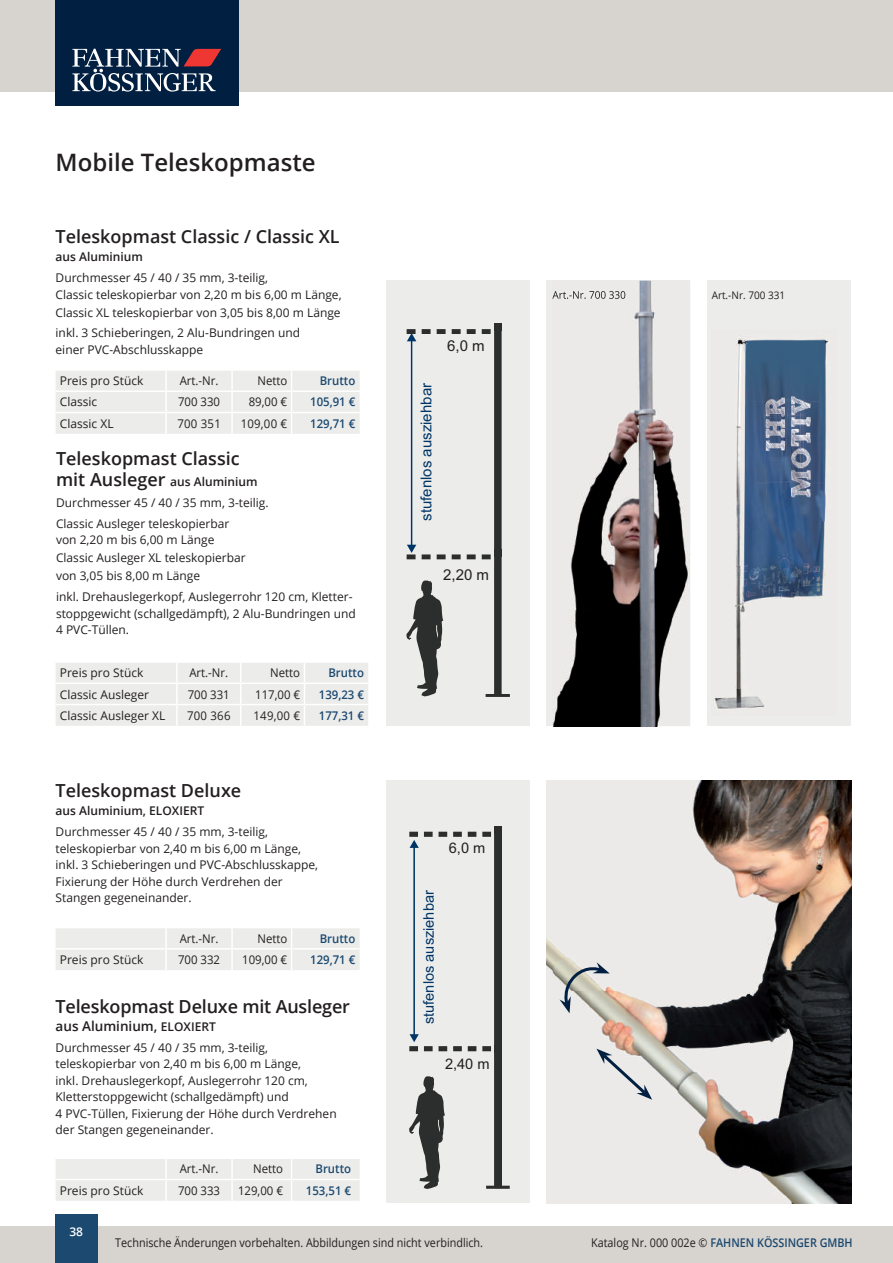
<style>
.page{position:relative;width:893px;height:1263px;background:#fff}
.page>*{position:absolute;margin:0;border:0;box-sizing:border-box;transform-origin:0 0}
.t1{font:600 24px "Open Sans";color:#231f20}
.t2{font:600 18px "Open Sans";color:#231f20}
.t3{font:15px "Arial";color:#003667}
.t4{font:15px "Arial";color:#231f20}
.t5{font:14.55px "Arial";color:#003667}
.t6{font:14.55px "Arial";color:#231f20}
.t7{font:600 13.5px "Open Sans";color:#231f20}
.t8{font:12px/16.5px "Open Sans";color:#231f20}
.t9{font:12px "Open Sans";color:#231f20;scale:.95 1}
.t10{font:600 12px "Open Sans";color:#1b4970;scale:.95 1}
.t11{font:12px "Open Sans";color:#231f20;scale:.9 1}
.t12{font:600 12px "Open Sans";color:#1b4970;scale:.9 1}
.t13{font:600 12px "Open Sans";color:#231f20}
.t14{font:600 12px "Open Sans";color:#fff}
.t15{font:10.5px "Open Sans";color:#231f20;scale:.95 1}
.s1{font-weight:600;font-size:18px}
.s2{font-weight:600}
.s3{font-size:12px}
.s4{font-weight:400;color:#231f20}
</style>
<div class="page">
<div style="left:0;top:0;width:893px;height:92px;background:#d7d3ce"></div>
<div style="left:0;top:1227px;width:893px;height:36px;background:#d7d3ce"></div>
<div style="left:55px;top:0;width:184px;height:106px;background:#001f41"></div>
<svg style="left:72px;top:49px;width:149px;height:43px"></svg>
<div style="left:55px;top:1214px;width:43px;height:49px;background:#1b4970"></div>
<div style="left:56px;top:928px;width:304px;height:42px;background:#ececea"></div>
<div style="left:56px;top:1159px;width:304px;height:42px;background:#ececea"></div>
<div style="left:386px;top:780px;width:143px;height:423px;background:#ececea"></div>
<svg style="left:410px;top:840px;width:9px;height:8px"></svg>
<svg style="left:410px;top:1034px;width:9px;height:8px"></svg>
<hr style="left:413px;top:844px;width:2px;height:192px;background:#003667">
<svg style="left:409px;top:1076px;width:36px;height:113px"></svg>
<div style="left:494px;top:827px;width:8px;height:361px;background:#2c2d2d"></div>
<div style="left:409px;top:832px;width:9px;height:5px;background:#2c2d2d"></div>
<div style="left:494px;top:826px;width:8px;height:8px;background:#2c2d2d"></div>
<div style="left:482px;top:832px;width:9px;height:5px;background:#2c2d2d"></div>
<div style="left:468px;top:832px;width:8px;height:5px;background:#2c2d2d"></div>
<div style="left:453px;top:832px;width:9px;height:5px;background:#2c2d2d"></div>
<div style="left:439px;top:832px;width:8px;height:5px;background:#2c2d2d"></div>
<div style="left:424px;top:832px;width:9px;height:5px;background:#2c2d2d"></div>
<hr style="left:486px;top:1186px;width:24px;height:3px;background:#2c2d2d">
<div style="left:409px;top:1046px;width:9px;height:5px;background:#2c2d2d"></div>
<div style="left:424px;top:1046px;width:9px;height:5px;background:#2c2d2d"></div>
<div style="left:439px;top:1046px;width:8px;height:5px;background:#2c2d2d"></div>
<div style="left:453px;top:1046px;width:9px;height:5px;background:#2c2d2d"></div>
<div style="left:468px;top:1046px;width:8px;height:5px;background:#2c2d2d"></div>
<div style="left:482px;top:1046px;width:9px;height:5px;background:#2c2d2d"></div>
<div style="left:386px;top:281px;width:143px;height:445px;background:#ececea"></div>
<div style="left:56px;top:371px;width:304px;height:63px;background:#ececea"></div>
<svg style="left:56px;top:663px;width:312px;height:63px;background:#ededeb"></svg>
<div style="left:707px;top:281px;width:144px;height:445px;background:#ececea"></div>
<div style="left:546px;top:281px;width:144px;height:445px;background:#ececea"></div>
<svg style="left:406px;top:580px;width:37px;height:116px"></svg>
<div style="left:494px;top:324px;width:8px;height:371px;background:#2c2d2d"></div>
<div style="left:407px;top:329px;width:9px;height:5px;background:#2c2d2d"></div>
<div style="left:407px;top:554px;width:9px;height:5px;background:#2c2d2d"></div>
<div style="left:482px;top:329px;width:9px;height:5px;background:#2c2d2d"></div>
<div style="left:467px;top:329px;width:9px;height:5px;background:#2c2d2d"></div>
<div style="left:452px;top:329px;width:9px;height:5px;background:#2c2d2d"></div>
<div style="left:437px;top:329px;width:9px;height:5px;background:#2c2d2d"></div>
<div style="left:422px;top:329px;width:9px;height:5px;background:#2c2d2d"></div>
<div style="left:482px;top:554px;width:9px;height:5px;background:#2c2d2d"></div>
<div style="left:467px;top:554px;width:9px;height:5px;background:#2c2d2d"></div>
<div style="left:452px;top:554px;width:9px;height:5px;background:#2c2d2d"></div>
<div style="left:437px;top:554px;width:9px;height:5px;background:#2c2d2d"></div>
<div style="left:422px;top:554px;width:9px;height:5px;background:#2c2d2d"></div>
<svg style="left:407px;top:333px;width:9px;height:8px"></svg>
<svg style="left:407px;top:545px;width:9px;height:8px"></svg>
<hr style="left:411px;top:338px;width:1px;height:209px;background:#003667">
<hr style="left:486px;top:694px;width:24px;height:3px;background:#2c2d2d">
<img style="left:552px;top:726px;width:138px;height:1px">
<img style="left:553px;top:281px;width:135px;height:445px">
<img style="left:552px;top:291px;width:73px;height:8px">
<img style="left:713px;top:336px;width:116px;height:373px">
<img style="left:546px;top:780px;width:305px;height:423px">
<svg style="left:559px;top:961px;width:51px;height:52px;background:#bebfb9"></svg>
<svg style="left:596px;top:1049px;width:56px;height:51px;background:#ced0d0"></svg>
<h1 class="t1" style="left:56px;top:146px;width:261px">mobile Teleskopmaste</h1>
<h2 class="t2" style="left:56px;top:225px;width:286px">Teleskopmast Classic / Classic XL</h2>
<p class="t13" style="left:56px;top:249px;width:89px">aus aluminium</p>
<p class="t8" style="left:56px;top:269px;width:288px">Durchmesser 45 / 40 / 35 mm, 3-teilig,<br>Classic teleskopierbar von 2,20 m bis 6,00 m Länge,</p>
<p class="t8" style="left:56px;top:302px;width:287px;line-height:20.7px">Classic XL teleskopierbar von 3,05 bis 8,00 m Länge inkl. 3 Schieberingen, 2 Alu-Bundringen und</p>
<p class="t8" style="left:56px;top:341px;width:149px">einer PVC-Abschlusskappe</p>
<p class="t8" style="left:60px;top:372px;width:85px">Preis pro Stück</p>
<p class="t9" style="left:180px;top:373px;width:42px">Art.-Nr.</p>
<p class="t9" style="left:257px;top:373px;width:33px">Netto</p>
<p class="t10" style="left:320px;top:373px;width:39px">brutto</p>
<p class="t8" style="left:60px;top:394px;width:39px">Classic</p>
<p class="t9" style="left:178px;top:394px;width:46px">700 330</p>
<p class="t9" style="left:249px;top:394px;width:42px">89,00 €</p>
<p class="t10" style="left:310px;top:394px;width:49px">105,91 €</p>
<p class="t8" style="left:60px;top:415px;width:55px">Classic XL</p>
<p class="t9" style="left:177px;top:415px;width:47px">700 351</p>
<p class="t9" style="left:241px;top:415px;width:51px">109,00 €</p>
<p class="t10" style="left:310px;top:415px;width:49px">129,71 €</p>
<h2 class="t2" style="left:56px;top:446px;width:185px">Teleskopmast Classic</h2>
<p class="t8" style="left:56px;top:471px;width:214px;line-height:20.7px"><span class="s1">mit ausleger</span> <span class="s2">aus aluminium<br></span>Durchmesser 45 / 40 / 35 mm, 3-teilig.<br>Classic Ausleger teleskopierbar</p>
<p class="t8" style="left:56px;top:531px;width:191px;line-height:18px">von 2,20 m bis 6,00 m Länge<br>Classic Ausleger XL teleskopierbar von 3,05 bis 8,00 m Länge</p>
<p class="t8" style="left:56px;top:588px;width:301px">inkl. Drehauslegerkopf, Auslegerrohr 120 cm, Kletter&shy;stoppgewicht (schallgedämpft), 2 Alu-Bundringen und<br>4 PVC-Tüllen.</p>
<p class="t8" style="left:60px;top:664px;width:85px">Preis pro Stück</p>
<p class="t9" style="left:189px;top:665px;width:42px">Art.-Nr.</p>
<p class="t9" style="left:270px;top:665px;width:33px">Netto</p>
<p class="t10" style="left:328px;top:665px;width:39px">brutto</p>
<p class="t8" style="left:60px;top:686px;width:91px">Classic Ausleger</p>
<p class="t9" style="left:188px;top:686px;width:46px">700 331</p>
<p class="t9" style="left:255px;top:686px;width:49px">117,00 €</p>
<p class="t10" style="left:319px;top:686px;width:49px">139,23 €</p>
<p class="t8" style="left:60px;top:707px;width:107px">Classic Ausleger XL</p>
<p class="t9" style="left:187px;top:707px;width:47px">700 366</p>
<p class="t9" style="left:254px;top:707px;width:51px">149,00 €</p>
<p class="t10" style="left:319px;top:707px;width:49px">177,31 €</p>
<h2 class="t2" style="left:56px;top:778px;width:187px">Teleskopmast Deluxe</h2>
<p class="t13" style="left:56px;top:803px;width:150px">aus aluminium, eLOXierT</p>
<p class="t8" style="left:56px;top:823px;width:264px">Durchmesser 45 / 40 / 35 mm, 3-teilig, teleskopierbar von 2,40 m bis 6,00 m Länge, inkl. 3 Schieberingen und PVC-Abschluss kappe, Fixierung der Höhe durch Verdrehen der Stangen gegeneinander.</p>
<p class="t9" style="left:180px;top:930px;width:42px">Art.-Nr.</p>
<p class="t9" style="left:257px;top:930px;width:33px">Netto</p>
<p class="t10" style="left:320px;top:930px;width:39px">brutto</p>
<p class="t8" style="left:60px;top:951px;width:85px">Preis pro Stück</p>
<p class="t9" style="left:178px;top:951px;width:46px">700 332</p>
<p class="t9" style="left:242px;top:951px;width:49px">109,00 €</p>
<p class="t10" style="left:310px;top:951px;width:49px">129,71 €</p>
<h2 class="t2" style="left:56px;top:994px;width:296px">Teleskopmast Deluxe mit ausleger</h2>
<p class="t7" style="left:56px;top:1017px;width:162px">aus aluminium, <span class="s3">eLOXierT</span></p>
<p class="t8" style="left:56px;top:1039px;width:283px">Durchmesser 45 / 40 / 35 mm, 3-teilig, teleskopierbar von 2,40 m bis 6,00 m Länge,<br>inkl. Drehauslegerkopf, Auslegerrohr 120 cm, Kletterstoppgewicht (schallgedämpft) und<br>4 PVC-Tüllen, Fixierung der Höhe durch Verdrehen der Stangen gegeneinander.</p>
<p class="t9" style="left:180px;top:1161px;width:42px">Art.-Nr.</p>
<p class="t9" style="left:253px;top:1161px;width:33px">Netto</p>
<p class="t10" style="left:316px;top:1161px;width:39px">brutto</p>
<p class="t8" style="left:60px;top:1182px;width:85px">Preis pro Stück</p>
<p class="t9" style="left:178px;top:1182px;width:46px">700 333</p>
<p class="t9" style="left:238px;top:1182px;width:49px">129,00 €</p>
<p class="t10" style="left:306px;top:1182px;width:49px">153,51 €</p>
<p class="t3" style="left:417px;top:521px;width:139px;rotate:-90deg">stufenlos ausziehbar</p>
<p class="t4" style="left:447px;top:336px;width:39px">6,0 m</p>
<p class="t4" style="left:443px;top:565px;width:47px">2,20 m</p>
<p class="t5" style="left:419px;top:1024px;width:136px;rotate:-90deg">stufenlos ausziehbar</p>
<p class="t6" style="left:449px;top:839px;width:38px">6,0 m</p>
<p class="t6" style="left:445px;top:1055px;width:46px">2,40 m</p>
<p class="t15" style="left:712px;top:288px;width:79px">Art.-Nr. 700 331</p>
<p class="t14" style="left:69px;top:1223px;width:15px">38</p>
<p class="t11" style="left:115px;top:1235px;width:410px">Technische Änderungen vorbehalten. Abbildungen sind nicht verbindlich.</p>
<p class="t12" style="left:591px;top:1235px;width:292px"><span class="s4">Katalog Nr. 000 002e ©</span> fahnen kössinger gmbh</p>
</div>
